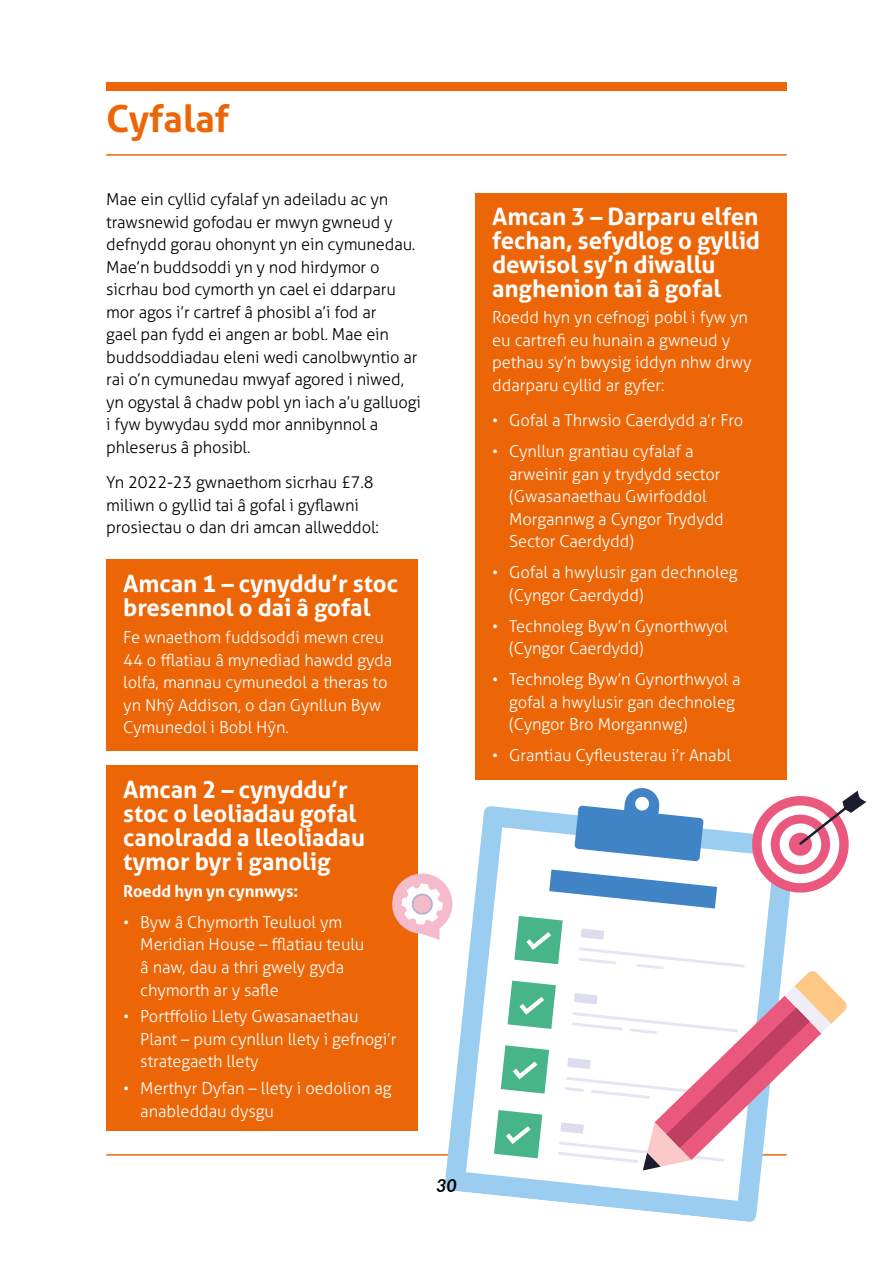
<style>
.page{position:relative;width:893px;height:1263px;background:#fff}
.page>*{position:absolute;margin:0;border:0;box-sizing:border-box;transform-origin:0 0}
.t1{font:700 37.5px "Aller";color:#ec6608}
.t2{font:700 24px/24px "Aller";letter-spacing:-.005em;color:#fff}
.t3{font:italic 700 18px "Lato";color:#000}
.t4{font:300 16.5px/22.5px "Aller";letter-spacing:-.005em;color:#fff}
.t5{font:300 16.5px/22.5px "Aller";letter-spacing:-.01em;color:#000}
.t6{font:700 16.5px "Aller";letter-spacing:-.005em;color:#fff}
</style>
<div class="page">
<div style="left:106px;top:559px;width:312px;height:191px;background:#ec6608"></div>
<div style="left:106px;top:765px;width:312px;height:366px;background:#ec6608"></div>
<div style="left:475px;top:193px;width:312px;height:587px;background:#ec6608"></div>
<div style="left:106px;top:82px;width:681px;height:8px;background:#ec6608"></div>
<hr style="left:106px;top:154px;width:681px;height:2px;background:#ec660d">
<hr style="left:106px;top:1154px;width:681px;height:1px;background:#ec660d">
<svg style="left:444px;top:806px;width:346px;height:416px"></svg>
<svg style="left:466px;top:827px;width:308px;height:374px"></svg>
<svg style="left:574px;top:788px;width:130px;height:73px"></svg>
<div style="left:635px;top:796px;width:14px;height:15px;background:#fff;border-radius:50%"></div>
<svg style="left:549px;top:869px;width:168px;height:39px"></svg>
<svg style="left:750px;top:791px;width:116px;height:104px"></svg>
<svg style="left:392px;top:872px;width:62px;height:68px"></svg>
<svg style="left:494px;top:916px;width:353px;height:254px"></svg>
<h1 class="t1" style="left:106px;top:95px;width:125px">Cyfalaf</h1>
<p class="t5" style="left:106px;top:188px;width:316px">Mae ein cyllid cyfalaf yn adeiladu ac yn trawsnewid gofodau er mwyn gwneud y defnydd gorau ohonynt yn ein cymunedau.<br>Mae’n buddsoddi yn y nod hirdymor o sicrhau bod cymorth yn cael ei ddarparu mor agos i’r cartref â phosibl a’i fod ar<br>gael pan fydd ei angen ar bobl. Mae ein buddsoddiadau eleni wedi canolbwyntio ar rai o’n cymunedau mwyaf agored i niwed, yn ogystal â chadw pobl yn iach a’u galluogi i fyw bywydau sydd mor annibynnol a phleserus â phosibl.</p>
<p class="t5" style="left:106px;top:471px;width:274px">Yn 2022-23 gwnaethom sicrhau £7.8 miliwn o gyllid tai â gofal i gyflawni prosiectau o dan dri amcan allweddol:</p>
<h2 class="t2" style="left:123px;top:572px;width:276px">Amcan 1 – cynyddu’r stoc bresennol o dai â gofal</h2>
<p class="t4" style="left:123px;top:626px;width:270px">Fe wnaethom fuddsoddi mewn creu<br>44 o fflatiau â mynediad hawdd gyda lolfa, mannau cymunedol a theras to yn Nhŷ Addison, o dan Gynllun Byw<br>Cymunedol i Bobl Hŷn.</p>
<h2 class="t2" style="left:123px;top:777px;width:243px">Amcan 2 – cynyddu’r stoc o leoliadau gofal canolradd a lleoliadau tymor byr i ganolig</h2>
<p class="t6" style="left:123px;top:880px;width:177px">Roedd hyn yn cynnwys:</p>
<p class="t4" style="left:140px;top:911px;width:226px;text-indent:-17px">• Byw â Chymorth Teuluol ym<br>Meridian House – fflatiau teulu â naw, dau a thri gwely gyda chymorth ar y safle</p>
<p class="t4" style="left:140px;top:1005px;width:258px;text-indent:-17px">• Portffolio Llety Gwasanaethau<br>Plant – pum cynllun llety i gefnogi’r strategaeth llety</p>
<p class="t4" style="left:140px;top:1077px;width:253px;text-indent:-17px">• Merthyr Dyfan – llety i oedolion ag anableddau dysgu</p>
<p class="t3" style="left:436px;top:1173px;width:22px">30</p>
<h2 class="t2" style="left:492px;top:204px;width:269px">Amcan 3 – Darparu elfen fechan, sefydlog o gyllid dewisol sy’n diwallu anghenion tai â gofal</h2>
<p class="t4" style="left:492px;top:306px;width:261px">Roedd hyn yn cefnogi pobl i fyw yn eu cartrefi eu hunain a gwneud y pethau sy’n bwysig iddyn nhw drwy ddarparu cyllid ar gyfer:</p>
<p class="t4" style="left:492px;top:409px;width:253px">• Gofal a Thrwsio Caerdydd a’r Fro</p>
<p class="t4" style="left:509px;top:440px;width:216px;text-indent:-17px">• Cynllun grantiau cyfalaf a arweinir gan y trydydd sector (Gwasanaethau Gwirfoddol<br>Morgannwg a Cyngor Trydydd<br>Sector Caerdydd)</p>
<p class="t4" style="left:509px;top:561px;width:230px;text-indent:-17px">• Gofal a hwylusir gan dechnoleg (Cyngor Caerdydd)</p>
<p class="t4" style="left:509px;top:614px;width:220px;text-indent:-17px">• Technoleg Byw’n Gynorthwyol (Cyngor Caerdydd)</p>
<p class="t4" style="left:509px;top:668px;width:233px;text-indent:-17px">• Technoleg Byw’n Gynorthwyol a gofal a hwylusir gan dechnoleg (Cyngor Bro Morgannwg)</p>
<p class="t4" style="left:492px;top:744px;width:240px">• Grantiau Cyfleusterau i’r Anabl</p>
</div>
